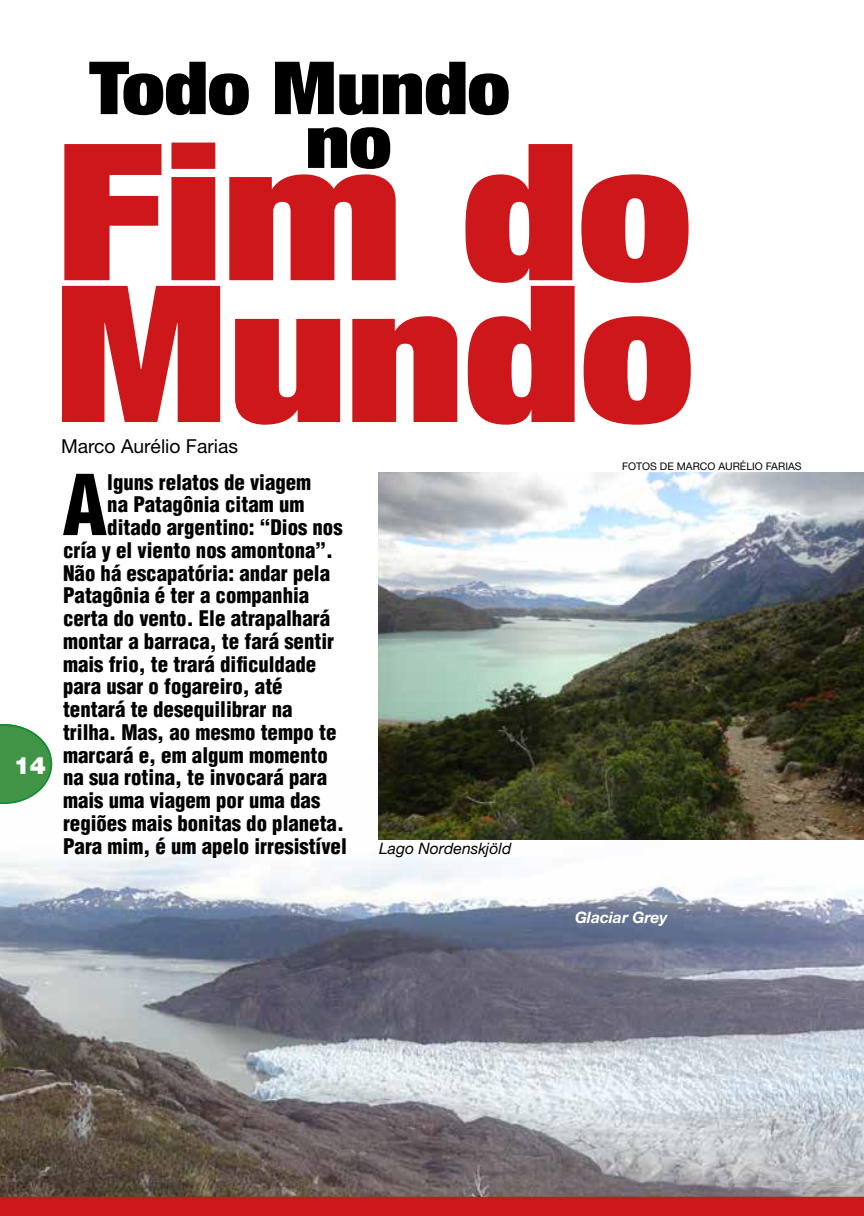
<style>
.page{position:relative;width:864px;height:1216px;background:#fff}
.page>*{position:absolute;margin:0;border:0;box-sizing:border-box;transform-origin:0 0}
.t1{font:900 expanded 190.58px/141.8px "Helvetica Neue";color:#cd171a;scale:1.18 1}
.t2{font:900 condensed 81.73px "Helvetica";color:#000}
.t3{font:900 expanded 73.33px "Helvetica Neue";color:#000;scale:1.14 1}
.t4{font:900 23.97px "Helvetica Neue";color:#fff}
.t5{font:900 condensed 21px "Helvetica";color:#000}
.t6{font:19.25px "Helvetica Neue";color:#000}
.t7{font:italic 15.75px "Helvetica Neue";color:#000}
.t8{font:italic 700 15.75px "Helvetica Neue";color:#fff}
.t9{font:10.5px "Helvetica Neue";color:#000}
</style>
<div class="page">
<img style="left:0;top:760px;width:863px;height:436px">
<img style="left:378px;top:472px;width:485px;height:367px">
<div style="left:0;top:1196px;width:863px;height:19px;background:#cd171a"></div>
<svg style="left:0;top:724px;width:52px;height:80px"></svg>
<p class="t4" style="left:14px;top:751px;width:34px">14</p>
<h3 class="t3" style="left:90px;top:41px;width:370px">Todo Mundo</h3>
<h1 class="t1" style="left:53px;top:137px;width:544px">Fim do<br>Mundo</h1>
<h3 class="t3" style="left:305px;top:95px;width:76px">no</h3>
<p class="t6" style="left:61px;top:435px;width:178px">Marco Aurélio Farias</p>
<h2 class="t2" style="left:62px;top:453px;width:46px">A</h2>
<p class="t5" style="left:107px;top:468px;width:205px">lguns relatos de viagem</p>
<p class="t5" style="left:107px;top:491px;width:198px">na Patagônia citam um</p>
<p class="t5" style="left:107px;top:514px;width:237px">ditado argentino: “Dios nos</p>
<p class="t5" style="left:63px;top:537px;width:271px">cría y el viento nos amontona”.</p>
<p class="t5" style="left:63px;top:559px;width:268px">Não há escapatória: andar pela</p>
<p class="t5" style="left:63px;top:582px;width:248px">Patagônia é ter a companhia</p>
<p class="t5" style="left:63px;top:605px;width:268px">certa do vento. Ele atrapalhará</p>
<p class="t5" style="left:63px;top:628px;width:272px">montar a barraca, te fará sentir</p>
<p class="t5" style="left:63px;top:650px;width:254px">mais frio, te trará dificuldade</p>
<p class="t5" style="left:63px;top:673px;width:221px">para usar o fogareiro, até</p>
<p class="t5" style="left:63px;top:696px;width:231px">tentará te desequilibrar na</p>
<p class="t5" style="left:63px;top:718px;width:275px">trilha. Mas, ao mesmo tempo te</p>
<p class="t5" style="left:63px;top:741px;width:266px">marcará e, em algum momento</p>
<p class="t5" style="left:63px;top:764px;width:265px">na sua rotina, te invocará para</p>
<p class="t5" style="left:63px;top:787px;width:258px">mais uma viagem por uma das</p>
<p class="t5" style="left:63px;top:809px;width:282px">regiões mais bonitas do planeta.</p>
<p class="t5" style="left:63px;top:832px;width:285px">Para mim, é um apelo irresistível</p>
<p class="t7" style="left:379px;top:839px;width:134px">Lago Nordenskjöld</p>
<p class="t9" style="left:622px;top:460px;width:181px">FOTOS DE MARCO AURÉLIO FARIAS</p>
<p class="t8" style="left:574px;top:907px;width:94px">Glaciar Grey</p>
</div>
